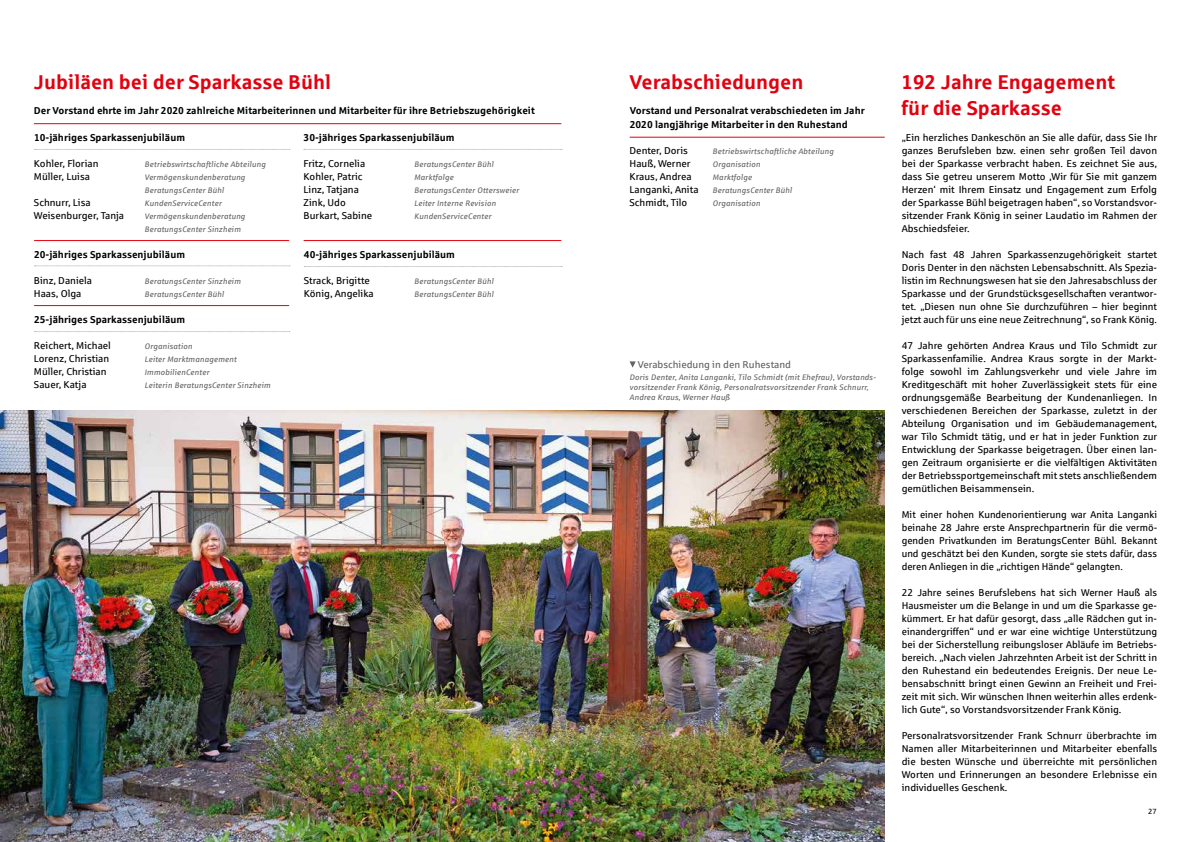
<style>
.page{position:relative;width:1191px;height:842px;background:#fff}
.page>*{position:absolute;margin:0;border:0;box-sizing:border-box;transform-origin:0 0}
.t1{font:700 20px/25.5px "Sparkasse Rg";color:#e3000f}
.t2{font:10px/13px "Sparkasse Rg";color:#000;text-align:justify}
.t3{font:700 10px/13px "Sparkasse Rg";color:#000}
.t4{font:10px "Sparkasse Rg";color:#636362}
.t5{font:italic 8px/13px "Sparkasse Rg";letter-spacing:.02em;color:#636362}
.t6{font:7.5px "Sparkasse Rg";color:#000}
</style>
<div class="page">
<svg style="left:34px;top:266px;width:256px;height:1px"></svg>
<svg style="left:304px;top:266px;width:258px;height:1px"></svg>
<svg style="left:34px;top:149px;width:256px;height:1px"></svg>
<svg style="left:304px;top:149px;width:258px;height:1px"></svg>
<svg style="left:34px;top:331px;width:256px;height:1px"></svg>
<hr style="left:34px;top:123px;width:527px;height:1px;background:#e3000f">
<hr style="left:629px;top:137px;width:255px;height:1px;background:#e3000f">
<hr style="left:34px;top:240px;width:255px;height:1px;background:#e3000f">
<hr style="left:34px;top:305px;width:255px;height:1px;background:#e3000f">
<hr style="left:303px;top:240px;width:258px;height:1px;background:#e3000f">
<img style="left:0;top:411px;width:884px;height:431px">
<svg style="left:629px;top:361px;width:6px;height:7px"></svg>
<h1 class="t1" style="left:629px;top:68px;width:175px">Verabschiedungen</h1>
<h1 class="t1" style="left:34px;top:68px;width:299px">Jubiläen bei der Sparkasse Bühl</h1>
<p class="t3" style="left:34px;top:104px;width:502px">Der Vorstand ehrte im Jahr 2020 zahlreiche Mitarbeiterinnen und Mitarbeiter für ihre Betriebszugehörigkeit</p>
<p class="t3" style="left:629px;top:104px;width:236px">Vorstand und Personalrat verabschiedeten im Jahr<br>2020 langjährige Mitarbeiter in den Ruhestand</p>
<p class="t3" style="left:34px;top:130px;width:153px">10-jähriges Sparkassenjubiläum</p>
<p class="t2" style="left:34px;top:156px;width:66px">Kohler, Florian</p>
<p class="t5" style="left:144px;top:157px;width:122px">Betriebswirtschaftliche Abteilung</p>
<p class="t2" style="left:34px;top:169px;width:58px">Müller, Luisa</p>
<p class="t5" style="left:144px;top:170px;width:102px">Vermögenskundenberatung<br>BeratungsCenter Bühl</p>
<p class="t2" style="left:34px;top:195px;width:58px">Schnurr, Lisa</p>
<p class="t5" style="left:144px;top:196px;width:79px">KundenServiceCenter</p>
<p class="t2" style="left:34px;top:208px;width:92px">Weisenburger, Tanja</p>
<p class="t5" style="left:144px;top:209px;width:102px">Vermögenskundenberatung<br>BeratungsCenter Sinzheim</p>
<p class="t3" style="left:34px;top:247px;width:153px">20-jähriges Sparkassenjubiläum</p>
<p class="t2" style="left:34px;top:273px;width:60px">Binz, Daniela</p>
<p class="t5" style="left:144px;top:274px;width:98px">BeratungsCenter Sinzheim</p>
<p class="t2" style="left:34px;top:286px;width:49px">Haas, Olga</p>
<p class="t5" style="left:144px;top:287px;width:81px">BeratungsCenter Bühl</p>
<p class="t3" style="left:34px;top:312px;width:153px">25-jähriges Sparkassenjubiläum</p>
<p class="t2" style="left:34px;top:338px;width:79px">Reichert, Michael</p>
<p class="t5" style="left:144px;top:339px;width:49px">Organisation</p>
<p class="t2" style="left:34px;top:351px;width:77px">Lorenz, Christian</p>
<p class="t5" style="left:144px;top:352px;width:94px">Leiter Marktmanagement</p>
<p class="t2" style="left:34px;top:364px;width:74px">Müller, Christian</p>
<p class="t5" style="left:144px;top:365px;width:66px">ImmobilienCenter</p>
<p class="t2" style="left:34px;top:377px;width:54px">Sauer, Katja</p>
<p class="t5" style="left:144px;top:378px;width:127px">Leiterin BeratungsCenter Sinzheim</p>
<p class="t3" style="left:303px;top:130px;width:153px">30-jähriges Sparkassenjubiläum</p>
<p class="t2" style="left:303px;top:156px;width:63px">Fritz, Cornelia</p>
<p class="t5" style="left:414px;top:157px;width:81px">BeratungsCenter Bühl</p>
<p class="t2" style="left:303px;top:169px;width:60px">Kohler, Patric</p>
<p class="t5" style="left:414px;top:170px;width:41px">Marktfolge</p>
<p class="t2" style="left:303px;top:182px;width:57px">Linz, Tatjana</p>
<p class="t5" style="left:414px;top:183px;width:106px">BeratungsCenter Ottersweier</p>
<p class="t2" style="left:303px;top:195px;width:44px">Zink, Udo</p>
<p class="t5" style="left:414px;top:196px;width:83px">Leiter Interne Revision</p>
<p class="t2" style="left:303px;top:208px;width:70px">Burkart, Sabine</p>
<p class="t5" style="left:414px;top:209px;width:79px">KundenServiceCenter</p>
<p class="t3" style="left:304px;top:247px;width:153px">40-jähriges Sparkassenjubiläum</p>
<p class="t2" style="left:304px;top:273px;width:68px">Strack, Brigitte</p>
<p class="t5" style="left:414px;top:274px;width:81px">BeratungsCenter Bühl</p>
<p class="t2" style="left:304px;top:286px;width:71px">König, Angelika</p>
<p class="t5" style="left:414px;top:287px;width:81px">BeratungsCenter Bühl</p>
<p class="t2" style="left:629px;top:143px;width:60px">Denter, Doris</p>
<p class="t5" style="left:712px;top:144px;width:122px">Betriebswirtschaftliche Abteilung</p>
<p class="t2" style="left:629px;top:156px;width:63px">Hauß, Werner</p>
<p class="t5" style="left:712px;top:157px;width:49px">Organisation</p>
<p class="t2" style="left:629px;top:169px;width:64px">Kraus, Andrea</p>
<p class="t5" style="left:712px;top:170px;width:41px">Marktfolge</p>
<p class="t2" style="left:629px;top:182px;width:71px">Langanki, Anita</p>
<p class="t5" style="left:712px;top:183px;width:81px">BeratungsCenter Bühl</p>
<p class="t2" style="left:629px;top:195px;width:59px">Schmidt, Tilo</p>
<p class="t5" style="left:712px;top:196px;width:49px">Organisation</p>
<p class="t4" style="left:638px;top:358px;width:155px">Verabschiedung in den Ruhestand</p>
<p class="t5" style="left:629px;top:372px;width:248px;line-height:10px">Doris Denter, Anita Langanki, Tilo Schmidt (mit Ehefrau), Vorstands&shy;vorsitzender Frank König, Personalratsvorsitzender Frank Schnurr,<br>Andrea Kraus, Werner Hauß</p>
<h1 class="t1" style="left:901px;top:69px;width:215px">192 Jahre Engagement für die Sparkasse</h1>
<p class="t2" style="left:901px;top:130px;width:257px">„Ein herzliches Dankeschön an Sie alle dafür, dass Sie Ihr ganzes Berufsleben bzw. einen sehr großen Teil davon bei der Sparkasse verbracht haben. Es zeichnet Sie aus, dass Sie getreu unserem Motto ‚Wir für Sie mit ganzem Herzen‘ mit Ihrem Einsatz und Engagement zum Erfolg der Sparkasse Bühl beigetragen haben“, so Vorstandsvor&shy;sitzender Frank König in seiner Laudatio im Rahmen der Abschiedsfeier.</p>
<p class="t2" style="left:901px;top:247px;width:257px">Nach fast 48 Jahren Sparkassenzugehörigkeit startet Doris Denter in den nächsten Lebensabschnitt. Als Spezia&shy;listin im Rechnungswesen hat sie den Jahresabschluss der Sparkasse und der Grundstücksgesellschaften verantwor&shy;tet. „Diesen nun ohne Sie durchzuführen – hier beginnt jetzt auch für uns eine neue Zeitrechnung“, so Frank König.</p>
<p class="t2" style="left:901px;top:338px;width:257px">47 Jahre gehörten Andrea Kraus und Tilo Schmidt zur Sparkassenfamilie. Andrea Kraus sorgte in der Markt&shy;folge sowohl im Zahlungsverkehr und viele Jahre im Kreditgeschäft mit hoher Zuverlässigkeit stets für eine ordnungsgemäße Bearbeitung der Kundenanliegen. In verschiedenen Bereichen der Sparkasse, zuletzt in der Abteilung Organisation und im Gebäudemanagement, war Tilo Schmidt tätig, und er hat in jeder Funktion zur Entwicklung der Sparkasse beigetragen. Über einen lan&shy;gen Zeitraum organisierte er die vielfältigen Aktivitäten der Betriebssportgemeinschaft mit stets anschließendem gemütlichen Beisammensein.</p>
<p class="t2" style="left:901px;top:507px;width:257px">Mit einer hohen Kundenorientierung war Anita Langanki beinahe 28 Jahre erste Ansprechpartnerin für die vermö&shy;genden Privatkunden im BeratungsCenter Bühl. Bekannt und geschätzt bei den Kunden, sorgte sie stets dafür, dass deren Anliegen in die „richtigen Hände“ gelangten.</p>
<p class="t2" style="left:901px;top:585px;width:257px">22 Jahre seines Berufslebens hat sich Werner Hauß als Hausmeister um die Belange in und um die Sparkasse ge&shy;kümmert. Er hat dafür gesorgt, dass „alle Rädchen gut in&shy;einandergriffen“ und er war eine wichtige Unterstützung bei der Sicherstellung reibungsloser Abläufe im Betriebs&shy;bereich. „Nach vielen Jahrzehnten Arbeit ist der Schritt in den Ruhestand ein bedeutendes Ereignis. Der neue Le&shy;bensabschnitt bringt einen Gewinn an Freiheit und Frei&shy;zeit mit sich. Wir wünschen Ihnen weiterhin alles erdenk&shy;lich Gute“, so Vorstandsvorsitzender Frank König.</p>
<p class="t2" style="left:901px;top:728px;width:257px">Personalratsvorsitzender Frank Schnurr überbrachte im Namen aller Mitarbeiterinnen und Mitarbeiter ebenfalls die besten Wünsche und überreichte mit persönlichen Worten und Erinnerungen an besondere Erlebnisse ein individuelles Geschenk.</p>
<p class="t6" style="left:1148px;top:806px;width:10px">27</p>
</div>
